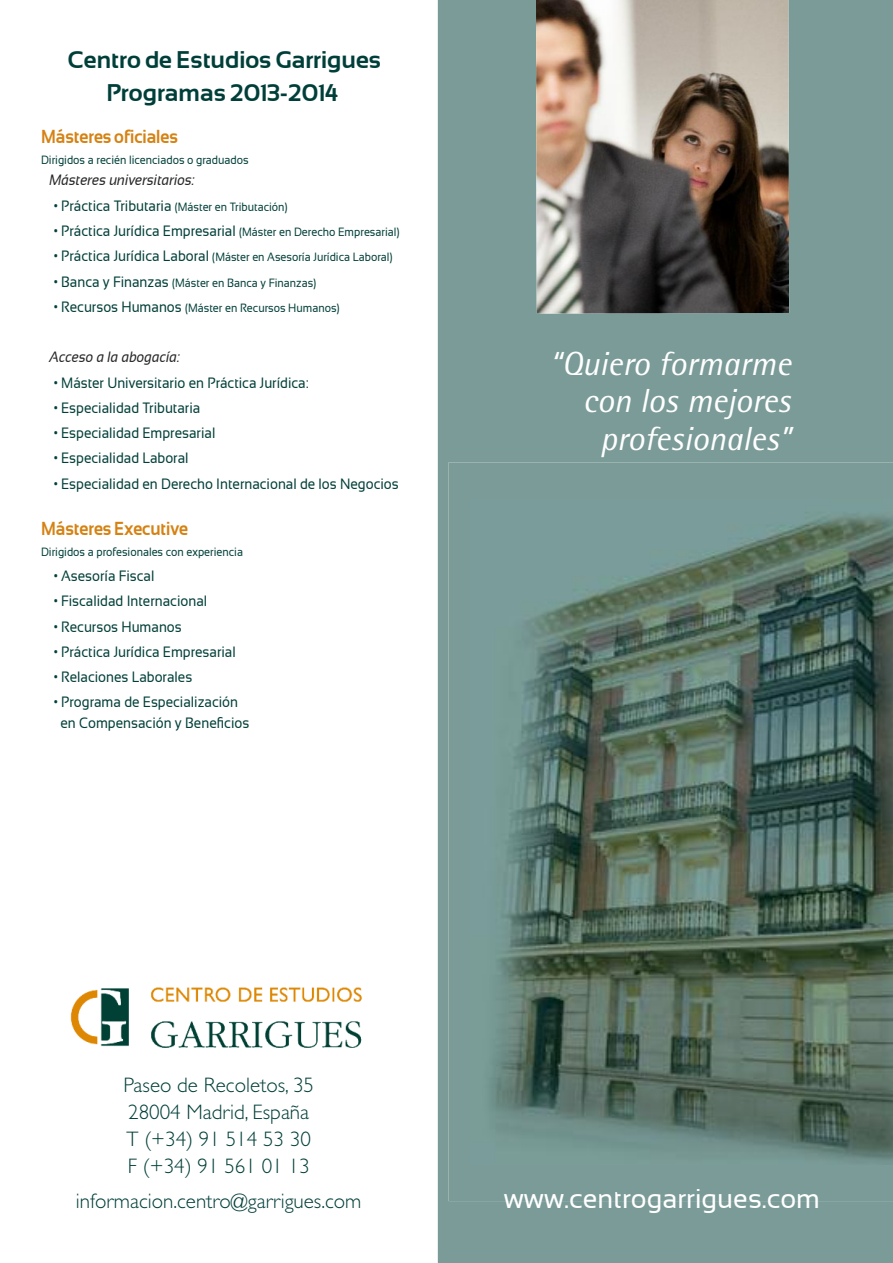
<style>
.page{position:relative;width:893px;height:1263px;background:#fff}
.page>*{position:absolute;margin:0;border:0;box-sizing:border-box;transform-origin:0 0}
.t1{font:italic 33.45px/37.7px "Rotis Semi Sans";color:#fff;text-align:right}
.t2{font:27px "Sansation";color:#fff}
.t3{font:700 24px/33px "Sansation";color:#003f39;text-align:center}
.t4{font:300 21px/27px "Gill Sans";color:#003f39}
.t5{font:700 18.75px "Sansation";color:#d58213;scale:.9 1}
.t6{font:15px/21px "Sansation";color:#003f39;scale:.9 1}
.t7{font:italic 15px "Sansation";color:#272627;scale:.9 1}
.t8{font:12px "Sansation";color:#003f39;scale:.9 1}
.s1{font-size:15px}
.s2{font-size:12px}
</style>
<div class="page">
<div style="left:438px;top:0;width:455px;height:1263px;background:#7a9b98"></div>
<svg style="left:448px;top:462px;width:445px;height:739px;background:#607a70"></svg>
<img style="left:536px;top:0;width:253px;height:313px">
<img style="left:70px;top:987px;width:292px;height:61px">
<h3 class="t3" style="left:68px;top:46px;width:315px">Centro de Estudios Garrigues<br>Programas 2013-2014</h3>
<p class="t5" style="left:41px;top:130px;width:154px">Másteres oficiales</p>
<p class="t8" style="left:41px;top:154px;width:232px">Dirigidos a recién licenciados o graduados</p>
<p class="t7" style="left:50px;top:172px;width:163px">Másteres universitarios:</p>
<p class="t8" style="left:54px;top:200px;width:261px"><span class="s1">• Práctica Tributaria</span> (Máster en Tributación)</p>
<p class="t6" style="left:54px;top:220px;width:386px">• Práctica Jurídica Empresarial <span class="s2">(Máster en Derecho Empresarial)</span></p>
<p class="t8" style="left:54px;top:250px;width:378px"><span class="s1">• Práctica Jurídica Laboral</span> (Máster en Asesoría Jurídica Laboral)</p>
<p class="t8" style="left:54px;top:276px;width:293px"><span class="s1">• Banca y Finanzas</span> (Máster en Banca y Finanzas)</p>
<p class="t8" style="left:54px;top:301px;width:319px"><span class="s1">• Recursos Humanos</span> (Máster en Recursos Humanos)</p>
<p class="t7" style="left:50px;top:349px;width:146px">Acceso a la abogacía:</p>
<p class="t6" style="left:54px;top:372px;width:285px">• Máster Universitario en Práctica Jurídica:</p>
<p class="t6" style="left:54px;top:397px;width:164px">• Especialidad Tributaria</p>
<p class="t6" style="left:54px;top:422px;width:181px">• Especialidad Empresarial</p>
<p class="t6" style="left:54px;top:448px;width:151px">• Especialidad Laboral</p>
<p class="t6" style="left:54px;top:473px;width:385px">• Especialidad en Derecho Internacional de los Negocios</p>
<p class="t5" style="left:41px;top:521px;width:165px">Másteres Executive</p>
<p class="t8" style="left:41px;top:545px;width:226px">Dirigidos a profesionales con experiencia</p>
<p class="t6" style="left:54px;top:565px;width:113px">• Asesoría Fiscal</p>
<p class="t6" style="left:54px;top:591px;width:172px">• Fiscalidad Internacional</p>
<p class="t6" style="left:54px;top:616px;width:144px">• Recursos Humanos</p>
<p class="t6" style="left:54px;top:641px;width:204px">• Práctica Jurídica Empresarial</p>
<p class="t6" style="left:54px;top:666px;width:155px">• Relaciones Laborales</p>
<p class="t6" style="left:60px;top:692px;width:211px;text-indent:-7px">• Programa de Especialización en Compensación y Beneficios</p>
<h1 class="t1" style="left:550px;top:348px;width:242px">“Quiero formarme con los mejores profesionales”</h1>
<h3 class="t4" style="left:123px;top:1074px;width:192px">Paseo de Recoletos, 35<br>28004 Madrid, España<br>T (+34) 91 514 53 30<br>F (+34) 91 561 01 13</h3>
<h3 class="t4" style="left:76px;top:1189px;width:287px">informacion.centro@garrigues.com</h3>
<h2 class="t2" style="left:504px;top:1188px;width:318px">www.centrogarrigues.com</h2>
</div>
